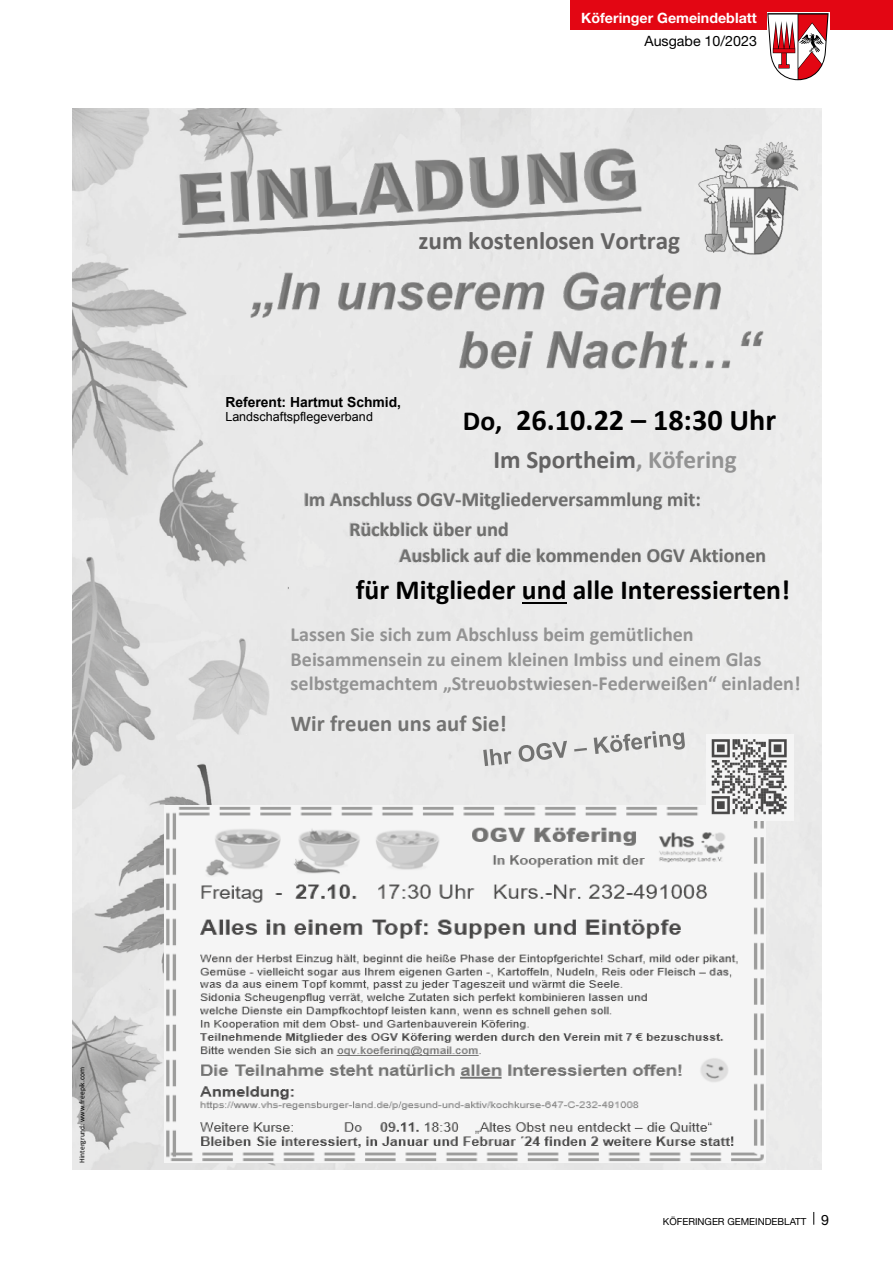
<style>
.page{position:relative;width:893px;height:1263px;background:#fff}
.page>*{position:absolute;margin:0;border:0;box-sizing:border-box;transform-origin:0 0}
.t1{font:700 30.3px "Calibri";color:#000}
.t2{font:700 27.6px "Calibri";color:#000}
.t3{font:700 25.2px "Calibri";color:#646363}
.t4{font:700 22.65px "Calibri";color:#737372}
.t5{font:700 20.1px/24.6px "Calibri";color:#939393}
.t6{font:700 20.1px/29.7px "Calibri";color:#737372}
.t7{font:700 14.25px "Helvetica Neue LT Std";color:#fff}
.t8{font:14.25px "Helvetica Neue LT Std";color:#000}
.t9{font:700 13.95px "Arial";color:#000}
.t10{font:12.6px "Arial";color:#000}
.t11{font:9.75px "Helvetica Neue LT Std";color:#000}
.t12{font:7.5px "Calibri";letter-spacing:-.005em;color:#000}
.s1{font-size:27.6px}
.s2{color:#939393}
.s3{font-size:14.25px}
</style>
<div class="page">
<div style="left:570px;top:0;width:323px;height:30px;background:#e30613"></div>
<svg style="left:767px;top:13px;width:62px;height:67px"></svg>
<svg style="left:813px;top:1212px;width:1px;height:13px"></svg>
<img style="left:72px;top:108px;width:750px;height:1061px">
<img style="left:693px;top:138px;width:112px;height:142px">
<div style="left:201px;top:263px;width:26px;height:112px;background:#e9e9e9"></div>
<img style="left:123px;top:118px;width:570px;height:145px">
<img style="left:227px;top:262px;width:577px;height:131px">
<img style="left:295px;top:487px;width:431px;height:37px">
<img style="left:337px;top:510px;width:201px;height:26px">
<img style="left:337px;top:536px;width:454px;height:35px">
<img style="left:314px;top:568px;width:37px;height:3px">
<hr style="left:522px;top:602px;width:45px;height:2px;background:#000">
<div style="left:472px;top:719px;width:254px;height:55px;background:#ececeb"></div>
<svg style="left:483px;top:741px;width:84px;height:25px;background:#c9c9c9"></svg>
<svg style="left:574px;top:748px;width:13px;height:3px"></svg>
<svg style="left:594px;top:731px;width:91px;height:23px;background:#c4c4c3"></svg>
<img style="left:77px;top:938px;width:10px;height:231px">
<img style="left:164px;top:806px;width:601px;height:357px">
<img style="left:706px;top:734px;width:87px;height:86px">
<p class="t12" style="left:77px;top:1163px;width:97px;rotate:-90deg">Hintergrund: www.freepik.com</p>
<p class="t7" style="left:581px;top:9px;width:177px">Köferinger Gemeindeblatt</p>
<p class="t8" style="left:644px;top:32px;width:114px">Ausgabe 10/2023</p>
<p class="t3" style="left:418px;top:223px;width:263px">zum kostenlosen Vortrag</p>
<p class="t9" style="left:225px;top:392px;width:177px">Referent: Hartmut Schmid,</p>
<p class="t10" style="left:225px;top:409px;width:149px">Landschaftspflegeverband</p>
<h1 class="t1" style="left:463px;top:398px;width:315px"><span class="s1">Do,</span> 26.10.22 – 18:30 Uhr</h1>
<p class="t3" style="left:493px;top:442px;width:245px">Im Sportheim<span class="s2">, Köfering</span></p>
<p class="t6" style="left:349px;top:484px;width:353px;text-indent:-45px">Im Anschluss OGV-Mitgliederversammlung mit:<br>Rückblick über und</p>
<p class="t6" style="left:399px;top:540px;width:368px">Ausblick auf die kommenden OGV Aktionen</p>
<h2 class="t2" style="left:356px;top:570px;width:436px">für Mitglieder und alle Interessierten!</h2>
<p class="t5" style="left:291px;top:622px;width:512px">Lassen Sie sich zum Abschluss beim gemütlichen<br>Beisammensein zu einem kleinen Imbiss und einem Glas selbstgemachtem „Streuobstwiesen-Federweißen“ einladen!</p>
<p class="t4" style="left:291px;top:707px;width:218px">Wir freuen uns auf Sie!</p>
<p class="t11" style="left:663px;top:1215px;width:168px">KÖFERINGER GEMEINDEBLATT <span class="s3">9</span></p>
</div>
